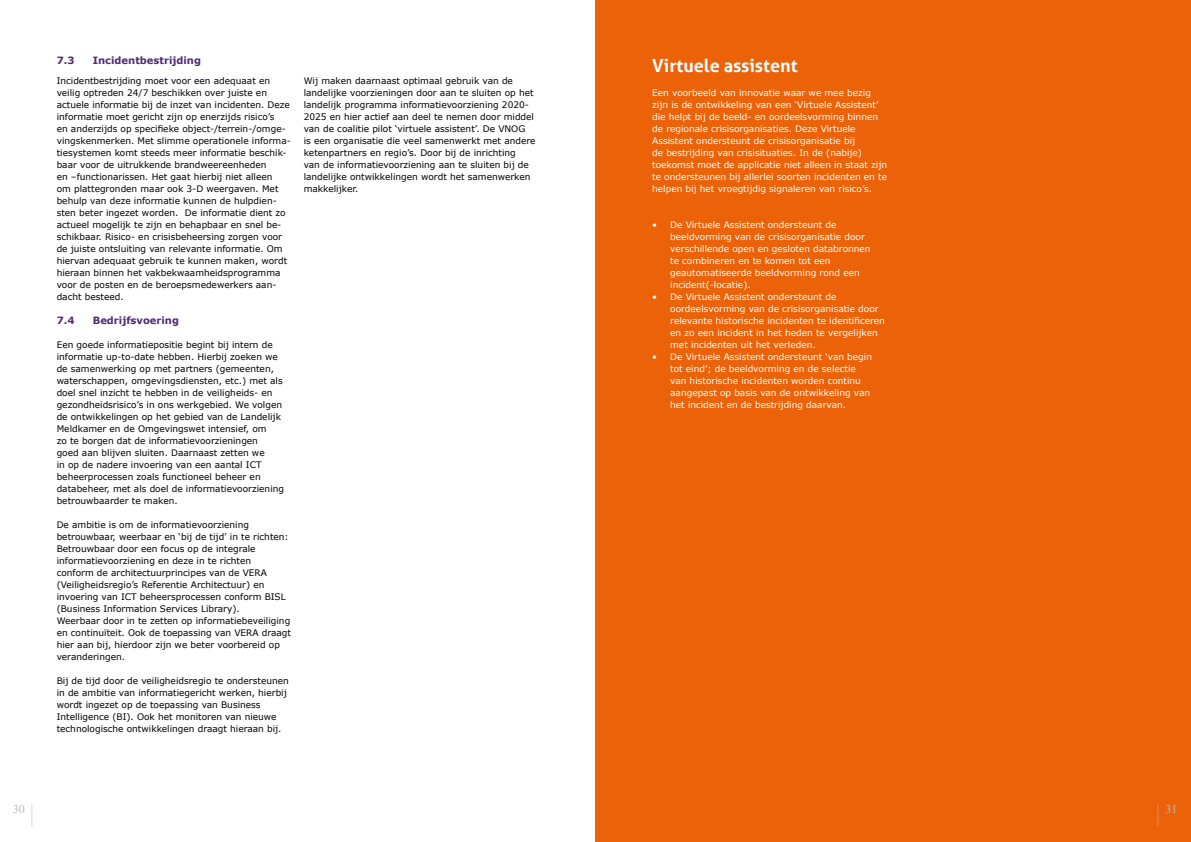
<style>
.page{position:relative;width:1191px;height:842px;background:#fff}
.page>*{position:absolute;margin:0;border:0;box-sizing:border-box;transform-origin:0 0}
.t1{font:700 18px "Aller";color:#fff}
.t2{font:12px/11px "Times New Roman";color:#bababa;text-align:right}
.t3{font:700 10px "Verdana";color:#502a78}
.t4{font:9px/12px "Verdana";color:#000}
.t5{font:9px/12px "Verdana";color:#fff}
</style>
<div class="page">
<div style="left:595px;top:0;width:596px;height:842px;background:#eb6209"></div>
<p class="t3" style="left:57px;top:54px;width:19px">7.3</p>
<p class="t3" style="left:93px;top:54px;width:110px">Incidentbestrijding</p>
<p class="t4" style="left:57px;top:75px;width:236px">Incidentbestrijding moet voor een adequaat en veilig optreden 24/7 beschikken over juiste en actuele informatie bij de inzet van incidenten. Deze informatie moet gericht zijn op enerzijds risico’s<br>en anderzijds op specifieke object-/terrein-/omge&shy;vingskenmerken. Met slimme operationele informa&shy;tiesystemen komt steeds meer informatie beschik&shy;baar voor de uitrukkende brandweereenheden<br>en –functionarissen. Het gaat hierbij niet alleen<br>om plattegronden maar ook 3-D weergaven. Met behulp van deze informatie kunnen de hulpdien&shy;sten beter ingezet worden. De informatie dient zo actueel mogelijk te zijn en behapbaar en snel be&shy;schikbaar. Risico- en crisisbeheersing zorgen voor de juiste ontsluiting van relevante informatie. Om hiervan adequaat gebruik te kunnen maken, wordt hieraan binnen het vakbekwaamheidsprogramma voor de posten en de beroepsmedewerkers aan&shy;dacht besteed.</p>
<p class="t3" style="left:57px;top:314px;width:19px">7.4</p>
<p class="t3" style="left:93px;top:314px;width:88px">Bedrijfsvoering</p>
<p class="t4" style="left:57px;top:339px;width:229px">Een goede informatiepositie begint bij intern de informatie up-to-date hebben. Hierbij zoeken we de samenwerking op met partners (gemeenten, waterschappen, omgevingsdiensten, etc.) met als doel snel inzicht te hebben in de veiligheids- en gezondheidsrisico’s in ons werkgebied. We volgen de ontwikkelingen op het gebied van de Landelijk Meldkamer en de Omgevingswet intensief, om<br>zo te borgen dat de informatievoorzieningen<br>goed aan blijven sluiten. Daarnaast zetten we<br>in op de nadere invoering van een aantal ICT beheerprocessen zoals functioneel beheer en databeheer, met als doel de informatievoorziening betrouwbaarder te maken.</p>
<p class="t4" style="left:57px;top:519px;width:236px">De ambitie is om de informatievoorziening betrouwbaar, weerbaar en ‘bij de tijd’ in te richten:<br>Betrouwbaar door een focus op de integrale informatievoorziening en deze in te richten<br>conform de architectuurprincipes van de VERA (Veiligheidsregio’s Referentie Architectuur) en invoering van ICT beheersprocessen conform BISL (Business Information Services Library).<br>Weerbaar door in te zetten op informatiebeveiliging en continuïteit. Ook de toepassing van VERA draagt hier aan bij, hierdoor zijn we beter voorbereid op veranderingen.</p>
<p class="t4" style="left:57px;top:675px;width:234px">Bij de tijd door de veiligheidsregio te ondersteunen in de ambitie van informatiegericht werken, hierbij wordt ingezet op de toepassing van Business Intelligence (BI). Ook het monitoren van nieuwe technologische ontwikkelingen draagt hieraan bij.</p>
<p class="t4" style="left:304px;top:75px;width:233px">Wij maken daarnaast optimaal gebruik van de landelijke voorzieningen door aan te sluiten op het landelijk programma informatievoorziening 2020- 2025 en hier actief aan deel te nemen door middel van de coalitie pilot ‘virtuele assistent’. De VNOG<br>is een organisatie die veel samenwerkt met andere ketenpartners en regio’s. Door bij de inrichting<br>van de informatievoorziening aan te sluiten bij de landelijke ontwikkelingen wordt het samenwerken makkelijker.</p>
<h1 class="t1" style="left:652px;top:55px;width:147px">Virtuele assistent</h1>
<p class="t5" style="left:652px;top:87px;width:236px">Een voorbeeld van innovatie waar we mee bezig zijn is de ontwikkeling van een ‘Virtuele Assistent’ die helpt bij de beeld- en oordeelsvorming binnen de regionale crisisorganisaties. Deze Virtuele Assistent ondersteunt de crisisorganisatie bij<br>de bestrijding van crisisituaties. In de (nabije) toekomst moet de applicatie niet alleen in staat zijn te ondersteunen bij allerlei soorten incidenten en te helpen bij het vroegtijdig signaleren van risico’s.</p>
<p class="t5" style="left:670px;top:219px;width:202px;text-indent:-18px">• De Virtuele Assistent ondersteunt de beeldvorming van de crisisorganisatie door verschillende open en gesloten databronnen te combineren en te komen tot een geautomatiseerde beeldvorming rond een incident(-locatie).</p>
<p class="t5" style="left:670px;top:291px;width:216px;text-indent:-18px">• De Virtuele Assistent ondersteunt de oordeelsvorming van de crisisorganisatie door relevante historische incidenten te identificeren en zo een incident in het heden te vergelijken met incidenten uit het verleden.</p>
<p class="t5" style="left:670px;top:351px;width:203px;text-indent:-18px">• De Virtuele Assistent ondersteunt ‘van begin tot eind’; de beeldvorming en de selectie van historische incidenten worden continu aangepast op basis van de ontwikkeling van het incident en de bestrijding daarvan.</p>
<h2 class="t2" style="left:13px;top:803px;width:22px">30 | |</h2>
<h2 class="t2" style="left:1157px;top:803px;width:22px;text-align:left">| 31 |</h2>
</div>
